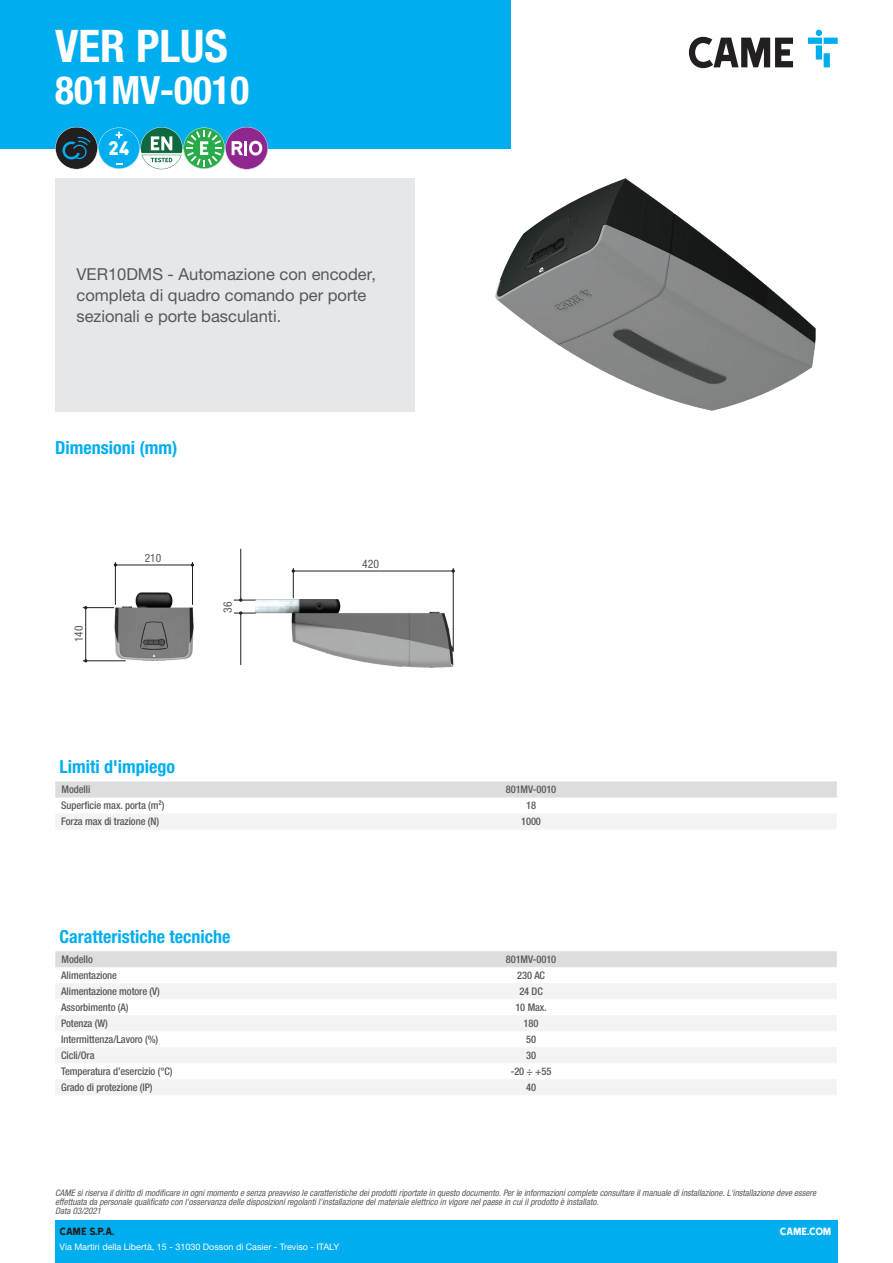
<style>
.page{position:relative;width:893px;height:1263px;background:#fff}
.page>*{position:absolute;margin:0;border:0;box-sizing:border-box;transform-origin:0 0}
.Name{font:700 condensed 45px "Helvetica Neue LTW1 G";color:#fff}
.t1{font:700 condensed 39px "Helvetica Neue LTW1 G";color:#fff}
.t2{font:22.5px "Came Type";color:#fff}
.t3{font:700 condensed 18px "Helvetica Neue LTW1 G";color:#00aeef}
.Description{font:16.5px/21px "Helvetica Neue LTW1 G";color:#57585a}
.t4{font:12px "Came Type";color:#231f20}
.t5{font:12px "Came Type";letter-spacing:-.025em;color:#fff}
.t6{font:condensed 11.7px "Helvetica Neue LTW1 G";color:#57585a}
.t7{font:condensed 11.4px "Helvetica Neue LTW1 G";color:#57585a}
.Feature{font:500 condensed 10.5px "Helvetica Neue LTW1 G";letter-spacing:-.01em;color:#57585a}
.Data{font:500 condensed 10.5px "Helvetica Neue LTW1 G";letter-spacing:-.01em;color:#57585a}
.t8{font:italic condensed 9px/9px "Helvetica Neue LTW1 G";color:#57585a}
.t9{font:9px "Helvetica Neue LTW1 G";color:#fff}
</style>
<div class="page">
<div style="left:55px;top:1220px;width:783px;height:43px;background:#00aeef"></div>
<div style="left:0;top:0;width:510px;height:149px;background:#00aeef"></div>
<svg style="left:689px;top:37px;width:104px;height:31px"></svg>
<svg style="left:808px;top:30px;width:30px;height:37px"></svg>
<svg style="left:55px;top:127px;width:213px;height:42px"></svg>
<div style="left:55px;top:178px;width:360px;height:233px;background:#e6e7e9"></div>
<img style="left:495px;top:179px;width:320px;height:232px">
<hr style="left:115px;top:564px;width:77px;height:1px;background:#231f20">
<img style="left:114px;top:592px;width:80px;height:69px">
<hr style="left:115px;top:562px;width:1px;height:43px;background:#231f20">
<hr style="left:192px;top:562px;width:1px;height:43px;background:#231f20">
<hr style="left:85px;top:608px;width:1px;height:53px;background:#231f20">
<hr style="left:83px;top:660px;width:43px;height:1px;background:#231f20">
<hr style="left:83px;top:607px;width:31px;height:1px;background:#231f20">
<hr style="left:293px;top:568px;width:1px;height:30px;background:#231f20">
<hr style="left:293px;top:571px;width:160px;height:1px;background:#231f20">
<img style="left:256px;top:600px;width:197px;height:68px">
<hr style="left:453px;top:568px;width:1px;height:84px;background:#231f20">
<hr style="left:240px;top:613px;width:1px;height:52px;background:#231f20">
<hr style="left:240px;top:549px;width:1px;height:51px;background:#231f20">
<svg style="left:234px;top:598px;width:22px;height:4px"></svg>
<svg style="left:234px;top:611px;width:22px;height:4px"></svg>
<div style="left:55px;top:781px;width:782px;height:16px;background:#dcdddf"></div>
<div style="left:56px;top:814px;width:781px;height:15px;background:#f2f3f4"></div>
<div style="left:55px;top:951px;width:782px;height:16px;background:#dcdddf"></div>
<svg style="left:56px;top:984px;width:781px;height:111px;fill:#f2f3f4"></svg>
<p class="Name" style="left:55px;top:19px;width:174px">VER PLUS</p>
<p class="t1" style="left:55px;top:67px;width:195px">801MV-0010</p>
<p class="t2" style="left:108px;top:136px;width:23px">24</p>
<p class="Description" style="left:77px;top:263px;width:301px">VER10DMS - Automazione con encoder, completa di quadro comando per porte sezionali e porte basculanti.</p>
<p class="t3" style="left:55px;top:437px;width:124px">Dimensioni (mm)</p>
<p class="t7" style="left:72px;top:642px;width:18px;rotate:-90deg">140</p>
<p class="t7" style="left:145px;top:551px;width:18px">210</p>
<p class="t6" style="left:221px;top:613px;width:13px;rotate:-90deg">36</p>
<p class="t6" style="left:362px;top:557px;width:18px">420</p>
<p class="t3" style="left:60px;top:756px;width:117px">Limiti d'impiego</p>
<p class="Feature" style="left:62px;top:783px;width:30px">Modelli</p>
<p class="Feature" style="left:506px;top:783px;width:52px">801MV-0010</p>
<p class="Feature" style="left:61px;top:799px;width:105px">Superficie max. porta (m²)</p>
<p class="Data" style="left:526px;top:799px;width:11px">18</p>
<p class="Feature" style="left:61px;top:815px;width:99px">Forza max di trazione (N)</p>
<p class="Data" style="left:521px;top:815px;width:21px">1000</p>
<p class="t3" style="left:60px;top:925px;width:172px">Caratteristiche tecniche</p>
<p class="Feature" style="left:62px;top:953px;width:33px">Modello</p>
<p class="Feature" style="left:506px;top:953px;width:52px">801MV-0010</p>
<p class="Feature" style="left:61px;top:969px;width:57px">Alimentazione</p>
<p class="Data" style="left:517px;top:969px;width:29px">230 AC</p>
<p class="Feature" style="left:61px;top:985px;width:100px">Alimentazione motore (V)</p>
<p class="Data" style="left:519px;top:985px;width:25px">24 DC</p>
<p class="Feature" style="left:61px;top:1001px;width:69px">Assorbimento (A)</p>
<p class="Data" style="left:515px;top:1001px;width:33px">10 Max.</p>
<p class="Feature" style="left:61px;top:1017px;width:48px">Potenza (W)</p>
<p class="Data" style="left:524px;top:1017px;width:16px">180</p>
<p class="Feature" style="left:61px;top:1033px;width:99px">Intermittenza/Lavoro (%)</p>
<p class="Data" style="left:526px;top:1033px;width:11px">50</p>
<p class="Feature" style="left:61px;top:1049px;width:35px">Cicli/Ora</p>
<p class="Data" style="left:526px;top:1049px;width:11px">30</p>
<p class="Feature" style="left:61px;top:1065px;width:113px">Temperatura d’esercizio (°C)</p>
<p class="Data" style="left:511px;top:1065px;width:42px">-20 ÷ +55</p>
<p class="Feature" style="left:61px;top:1081px;width:93px">Grado di protezione (IP)</p>
<p class="Data" style="left:526px;top:1081px;width:11px">40</p>
<p class="t8" style="left:55px;top:1189px;width:762px">CAME si riserva il diritto di modificare in ogni momento e senza preavviso le caratteristiche dei prodotti riportate in questo documento. Per le informazioni complete consultare il manuale di installazione. L'installazione deve essere effettuata da personale qualificato con l'osservanza delle disposizioni regolanti l'installazione del materiale elettrico in vigore nel paese in cui il prodotto è installato.<br>Data 03/2021</p>
<h3 class="t4" style="left:60px;top:1225px;width:57px">CAME S.P.A.</h3>
<p class="t9" style="left:60px;top:1241px;width:281px">Via Martiri della Libertà, 15 - 31030 Dosson di Casier - Treviso - ITALY</p>
<h3 class="t5" style="left:780px;top:1225px;width:53px">CAME.COM</h3>
</div>
